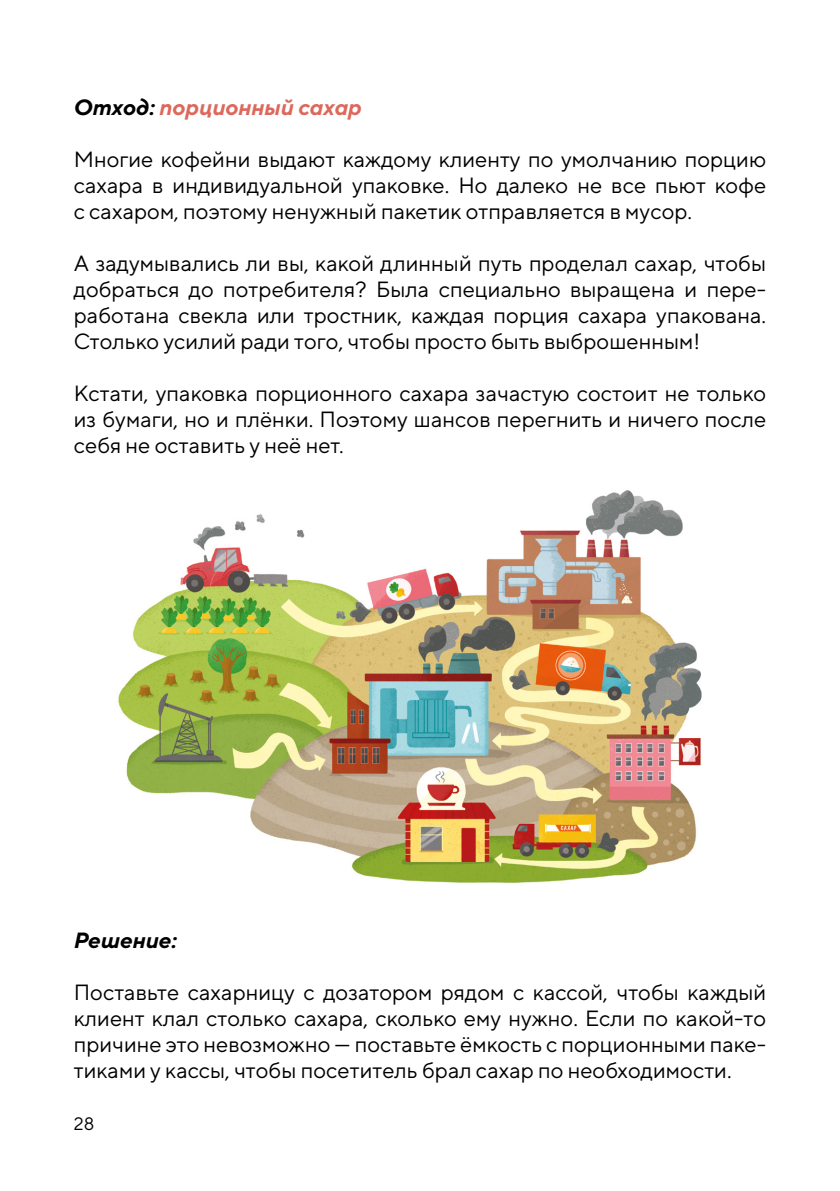
<style>
.page{position:relative;width:840px;height:1191px;background:#fff}
.page>*{position:absolute;margin:0;border:0;box-sizing:border-box;transform-origin:0 0}
.t1{font:22px/26px "TT Norms";color:#000;text-align:justify}
.t2{font:italic 700 22px "TT Norms";color:#dd685c}
.t3{font:italic 700 22px "TT Norms";color:#000}
.t4{font:18px "TT Norms";color:#000}
.s1{color:#000}
</style>
<div class="page">
<img style="left:118px;top:490px;width:584px;height:393px">
<p class="t2" style="left:74px;top:94px;width:289px"><span class="s1">Отход:</span> порционный сахар</p>
<p class="t1" style="left:74px;top:146px;width:693px">Многие кофейни выдают каждому клиенту по умолчанию порцию сахара в индивидуальной упаковке. Но далеко не все пьют кофе с сахаром, поэтому ненужный пакетик отправляется в мусор.</p>
<p class="t1" style="left:74px;top:250px;width:693px">А задумывались ли вы, какой длинный путь проделал сахар, чтобы добраться до потребителя? Была специально выращена и пере&shy;работана свекла или тростник, каждая порция сахара упакована.<br>Столько усилий ради того, чтобы просто быть выброшенным!</p>
<p class="t1" style="left:74px;top:380px;width:693px">Кстати, упаковка порционного сахара зачастую состоит не только из бумаги, но и плёнки. Поэтому шансов перегнить и ничего после себя не оставить у неё нет.</p>
<p class="t3" style="left:74px;top:926px;width:104px">Решение:</p>
<p class="t1" style="left:74px;top:978px;width:693px">Поставьте сахарницу с дозатором рядом с кассой, чтобы каждый клиент клал столько сахара, сколько ему нужно. Если по какой-то причине это невозможно — поставьте ёмкость с порционными паке&shy;тиками у кассы, чтобы посетитель брал сахар по необходимости.</p>
<p class="t4" style="left:74px;top:1112px;width:22px">28</p>
</div>
